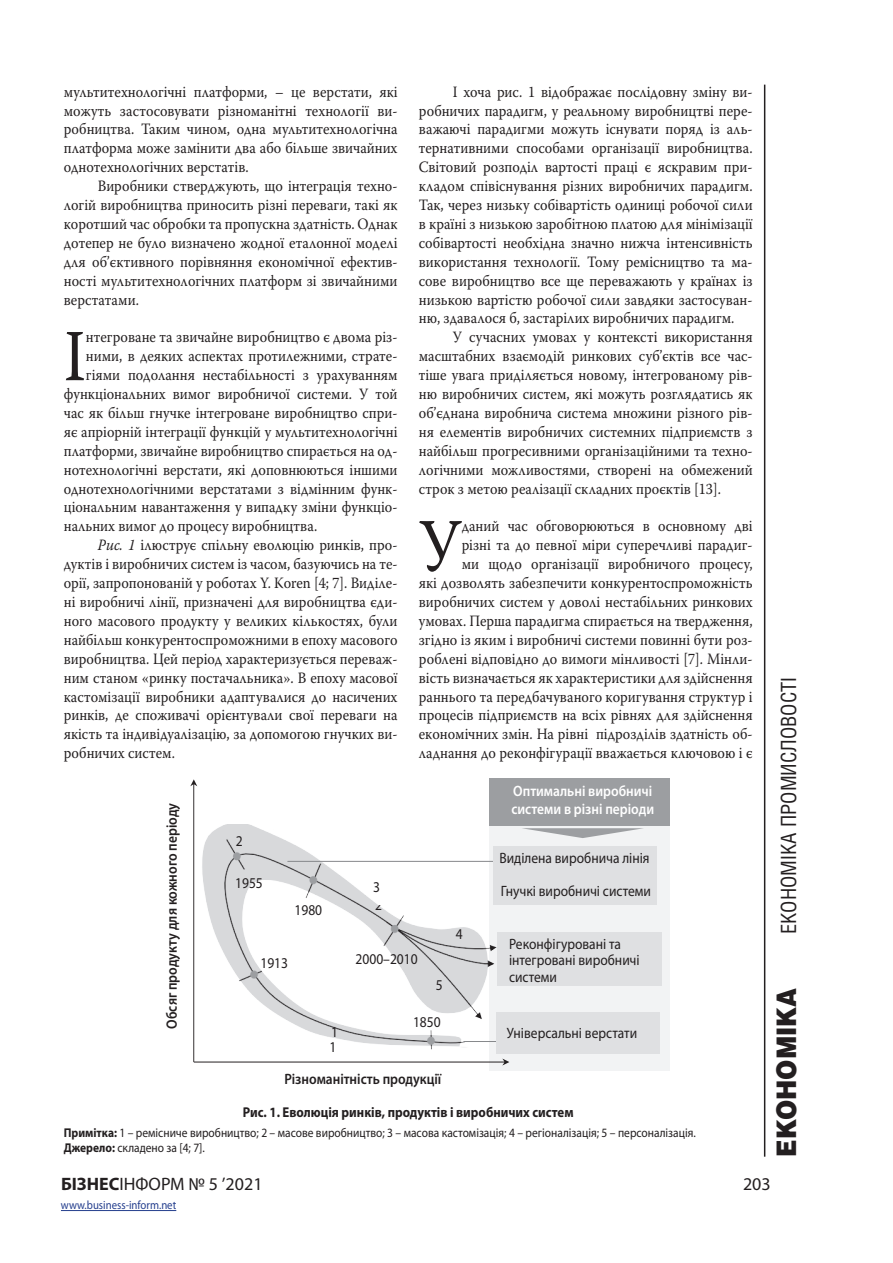
<style>
.page{position:relative;width:893px;height:1263px;background:#fff}
.page>*{position:absolute;margin:0;border:0;box-sizing:border-box;transform-origin:0 0}
.Osnova{font:73.05px "Warnock Pro";color:#231f20;scale:.9 1}
.t1{font:900 27px "Helios";color:#231f20;scale:.9 1}
.t2{font:21px "Helios Cond";color:#231f20}
.t3{font:18px "Myriad Pro";color:#231f20}
.Osnova-2{font:15.75px/18.9px "Warnock Pro";color:#231f20;text-align:justify;scale:.9 1}
.t4{font:15px/16.8px "Myriad Pro";color:#231f20;scale:.9 1}
.t5{font:600 15px "Myriad Pro";color:#231f20;scale:.9 1}
.t6{font:600 15px/18px "Myriad Pro";color:#fff;scale:.9 1}
.Title_table{font:700 14.25px "Myriad Pro";color:#231f20;scale:.9 1}
.Snoska{font:12.75px "Myriad Pro";color:#231f20;scale:.9 1}
.t7{font:12px "Myriad Pro";color:#253f8e;scale:.9 1}
.s1{font-style:italic}
.s2{color:#fff}
.s3{font-weight:700}
</style>
<div class="page">
<hr style="left:764px;top:85px;width:1px;height:1072px;background:#231f20">
<hr style="left:61px;top:1210px;width:115px;height:1px;background:#253f8e">
<div style="left:489px;top:821px;width:181px;height:249px;background:#f2f3f4"></div>
<svg style="left:522px;top:828px;width:121px;height:10px"></svg>
<svg style="left:190px;top:779px;width:319px;height:286px"></svg>
<hr style="left:288px;top:861px;width:243px;height:1px;background:#87898c">
<hr style="left:464px;top:1041px;width:64px;height:1px;background:#87898c">
<div style="left:496px;top:1013px;width:163px;height:41px;background:#dfe0e2"></div>
<div style="left:494px;top:846px;width:163px;height:59px;background:#dfe0e2"></div>
<div style="left:497px;top:931px;width:165px;height:54px;background:#dfe0e2"></div>
<div style="left:489px;top:779px;width:181px;height:47px;background:#9c9ea1"></div>
<div style="left:218px;top:796px;width:61px;height:28px;background:#fff"></div>
<div style="left:198px;top:796px;width:21px;height:30px;background:#fff"></div>
<div style="left:260px;top:799px;width:35px;height:30px;background:#fff"></div>
<div style="left:326px;top:1047px;width:16px;height:10px;background:#fff"></div>
<div style="left:274px;top:826px;width:8px;height:8px;background:#fff"></div>
<svg style="left:205px;top:826px;width:4px;height:7px"></svg>
<p class="Osnova-2" style="left:64px;top:82px;width:372px">мультитехнологічні платформи, – це верстати, які можуть застосовувати різноманітні технології ви&shy;робництва. Таким чином, одна мультитехнологічна платформа може замінити два або більше звичайних однотехнологічних верстатів.</p>
<p class="Osnova-2" style="left:64px;top:176px;width:372px;text-indent:34px">Виробники стверджують, що інтеграція техно&shy;логій виробництва приносить різні переваги, такі як коротший час обробки та пропускна здатність. Однак дотепер не було визначено жодної еталонної моделі для об’єктивного порівняння економічної ефектив&shy;ності мультитехнологічних платформ зі звичайними верстатами.</p>
<p class="Osnova" style="left:64px;top:312px;width:26px">І</p>
<p class="Osnova-2" style="left:86px;top:327px;width:348px">нтегроване та звичайне виробництво є двома різ-</p>
<p class="Osnova-2" style="left:86px;top:346px;width:348px">ними, в деяких аспектах протилежними, страте-</p>
<p class="Osnova-2" style="left:86px;top:365px;width:348px">гіями подолання нестабільності з урахуванням</p>
<p class="Osnova-2" style="left:64px;top:384px;width:372px">функціональних вимог виробничої системи. У той</p>
<p class="Osnova-2" style="left:64px;top:403px;width:372px">час як більш гнучке інтегроване виробництво спри-</p>
<p class="Osnova-2" style="left:64px;top:422px;width:372px">яє апріорній інтеграції функцій у мультитехнологічні</p>
<p class="Osnova-2" style="left:64px;top:441px;width:372px">платформи, звичайне виробництво спирається на од-</p>
<p class="Osnova-2" style="left:64px;top:460px;width:372px">нотехнологічні верстати, які доповнюються іншими</p>
<p class="Osnova-2" style="left:64px;top:479px;width:372px">однотехнологічними верстатами з відмінним функ-</p>
<p class="Osnova-2" style="left:64px;top:498px;width:372px">ціональним навантаження у випадку зміни функціо-</p>
<p class="Osnova-2" style="left:64px;top:516px;width:283px">нальних вимог до процесу виробництва.</p>
<p class="Osnova-2" style="left:64px;top:535px;width:372px;text-indent:34px"><span class="s1">Рис. 1</span> ілюструє спільну еволюцію ринків, про&shy;дуктів і виробничих систем із часом, базуючись на те&shy;орії, запропонованій у роботах Y. Koren [4; 7]. Виділе&shy;ні виробничі лінії, призначені для виробництва єди&shy;ного масового продукту у великих кількостях, були найбільш конкурентоспроможними в епоху масового виробництва. Цей період характеризується переваж&shy;ним станом «ринку постачальника». В епоху масової кастомізації виробники адаптувалися до насичених ринків, де споживачі орієнтували свої переваги на якість та індивідуалізацію, за допомогою гнучких ви&shy;робничих систем.</p>
<p class="Osnova-2" style="left:419px;top:82px;width:372px;text-indent:34px">І хоча рис. 1 відображає послідовну зміну ви&shy;робничих парадигм, у реальному виробництві пере&shy;важаючі парадигми можуть існувати поряд із аль&shy;тернативними способами організації виробництва.<br>Світовий розподіл вартості праці є яскравим при&shy;кладом співіснування різних виробничих парадигм.<br>Так, через низьку собівартість одиниці робочої сили в країні з низькою заробітною платою для мінімізації собівартості необхідна значно нижча інтенсивність використання технології. Тому ремісництво та ма&shy;сове виробництво все ще переважають у країнах із низькою вартістю робочої сили завдяки застосуван&shy;ню, здавалося б, застарілих виробничих парадигм.</p>
<p class="Osnova-2" style="left:419px;top:327px;width:372px;text-indent:34px">У сучасних умовах у контексті використання масштабних взаємодій ринкових суб’єктів все час&shy;тіше увага приділяється новому, інтегрованому рів&shy;ню виробничих систем, які можуть розглядатись як об’єднана виробнича система множини різного рів&shy;ня елементів виробничих системних підприємств з найбільш прогресивними організаційними та техно&shy;логічними можливостями, створені на обмежений строк з метою реалізації складних проєктів [13].</p>
<p class="Osnova" style="left:419px;top:501px;width:49px">У</p>
<p class="Osnova-2" style="left:419px;top:516px;width:372px;text-align:right">даний час обговорюються в основному дві<br>різні та до певної міри суперечливі парадиг-<br>ми щодо організації виробничого процесу,<br>які дозволять забезпечити конкурентоспроможність виробничих систем у доволі нестабільних ринкових умовах. Перша парадигма спирається на твердження, згідно із яким і виробничі системи повинні бути роз&shy;роблені відповідно до вимоги мінливості [7]. Мінли&shy;вість визначається як характеристики для здійснення раннього та передбачуваного коригування структур і процесів підприємств на всіх рівнях для здійснення економічних змін. На рівні підрозділів здатність об&shy;ладнання до реконфігурації вважається ключовою і є</p>
<p class="t5" style="left:162px;top:1029px;width:252px;rotate:-90deg">Обсяг продукту для кожного періоду</p>
<p class="t4" style="left:236px;top:833px;width:9px">2</p>
<p class="t4" style="left:235px;top:874px;width:32px">1955</p>
<p class="t4" style="left:295px;top:901px;width:32px">1980</p>
<p class="t4" style="left:373px;top:878px;width:12px;line-height:17.4px">3<br>2</p>
<p class="t4" style="left:260px;top:954px;width:32px">1913</p>
<p class="t4" style="left:356px;top:950px;width:71px">2000–2010</p>
<p class="t4" style="left:436px;top:976px;width:9px">5</p>
<p class="t4" style="left:413px;top:1013px;width:32px">1850</p>
<p class="t4" style="left:331px;top:1023px;width:12px;line-height:17.4px">1<br><span class="s2">2</span></p>
<p class="t5" style="left:284px;top:1069px;width:176px">Різноманітність продукції</p>
<p class="t4" style="left:330px;top:1038px;width:9px">1</p>
<p class="t4" style="left:456px;top:925px;width:9px">4</p>
<p class="t6" style="left:511px;top:782px;width:160px">Оптимальні виробничі системи в різні періоди</p>
<p class="t4" style="left:499px;top:849px;width:168px">Виділена виробнича лінія</p>
<p class="t4" style="left:501px;top:883px;width:168px">Гнучкі виробничі системи</p>
<p class="t4" style="left:509px;top:935px;width:147px">Реконфігуровані та інтегровані виробничі системи</p>
<p class="t4" style="left:507px;top:1024px;width:146px">Універсальні верстати</p>
<p class="Title_table" style="left:243px;top:1103px;width:369px">Рис. 1. Еволюція ринків, продуктів і виробничих систем</p>
<p class="Snoska" style="left:64px;top:1124px;width:704px"><span class="s3">Примітка:</span> 1 – ремісниче виробництво; 2 – масове виробництво; 3 – масова кастомізація; 4 – регіоналізація; 5 – персоналізація.</p>
<p class="Snoska" style="left:64px;top:1140px;width:158px"><span class="s3">Джерело:</span> складено за [4; 7].</p>
<h3 class="t2" style="left:776px;top:934px;width:258px;rotate:-90deg">ЕКОНОМІКА ПРОМИСЛОВОСТІ</h3>
<h2 class="t1" style="left:769px;top:1157px;width:189px;rotate:-90deg">ЕКОНОМІКА</h2>
<p class="t3" style="left:61px;top:1173px;width:203px"><span class="s3">БІЗНЕС</span>ІНФОРМ № 5 ’2021</p>
<p class="t3" style="left:743px;top:1173px;width:29px">203</p>
<p class="t7" style="left:61px;top:1198px;width:130px">www.business-inform.net</p>
</div>
